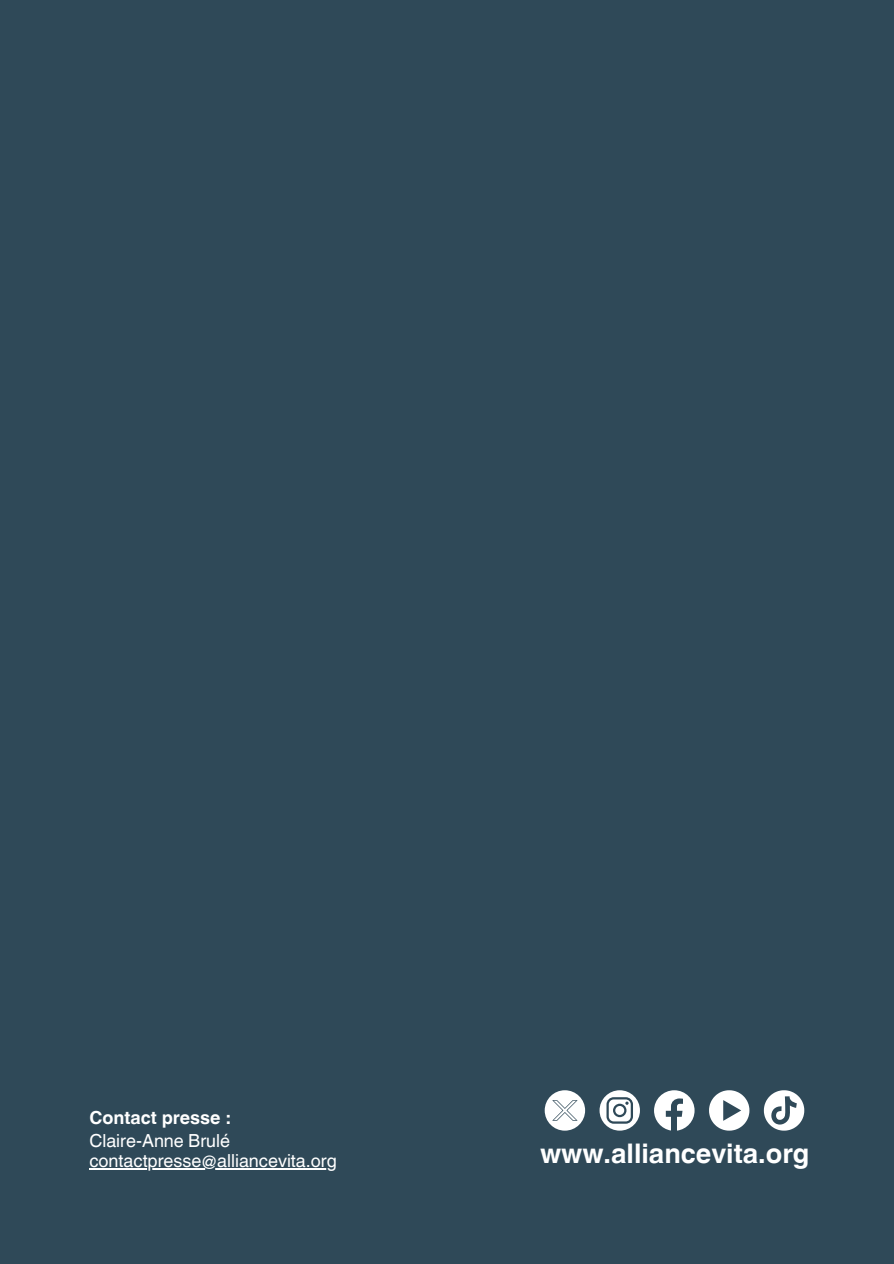
<style>
.page{position:relative;width:894px;height:1264px;background:#fff}
.page>*{position:absolute;margin:0;border:0;box-sizing:border-box;transform-origin:0 0}
.t1{font:700 27px "Helvetica Hebrew";color:#fff}
.t2{font:18px/20.2px "Helvetica Hebrew";color:#fff}
.t3{font:700 18px "Helvetica Hebrew";color:#fff}
</style>
<div class="page">
<div style="left:0;top:0;width:893px;height:1263px;background:#2f4958"></div>
<hr style="left:89px;top:1168px;width:248px;height:1px;background:#fff">
<svg style="left:654px;top:1090px;width:40px;height:40px"></svg>
<svg style="left:599px;top:1090px;width:40px;height:40px"></svg>
<svg style="left:763px;top:1090px;width:41px;height:40px"></svg>
<svg style="left:709px;top:1090px;width:40px;height:40px"></svg>
<svg style="left:544px;top:1090px;width:41px;height:40px"></svg>
<p class="t3" style="left:89px;top:1111px;width:142px">Contact presse :</p>
<p class="t2" style="left:89px;top:1132px;width:249px">Claire-Anne Brulé contactpresse@alliancevita.org</p>
<h1 class="t1" style="left:540px;top:1143px;width:271px">www.alliancevita.org</h1>
</div>
